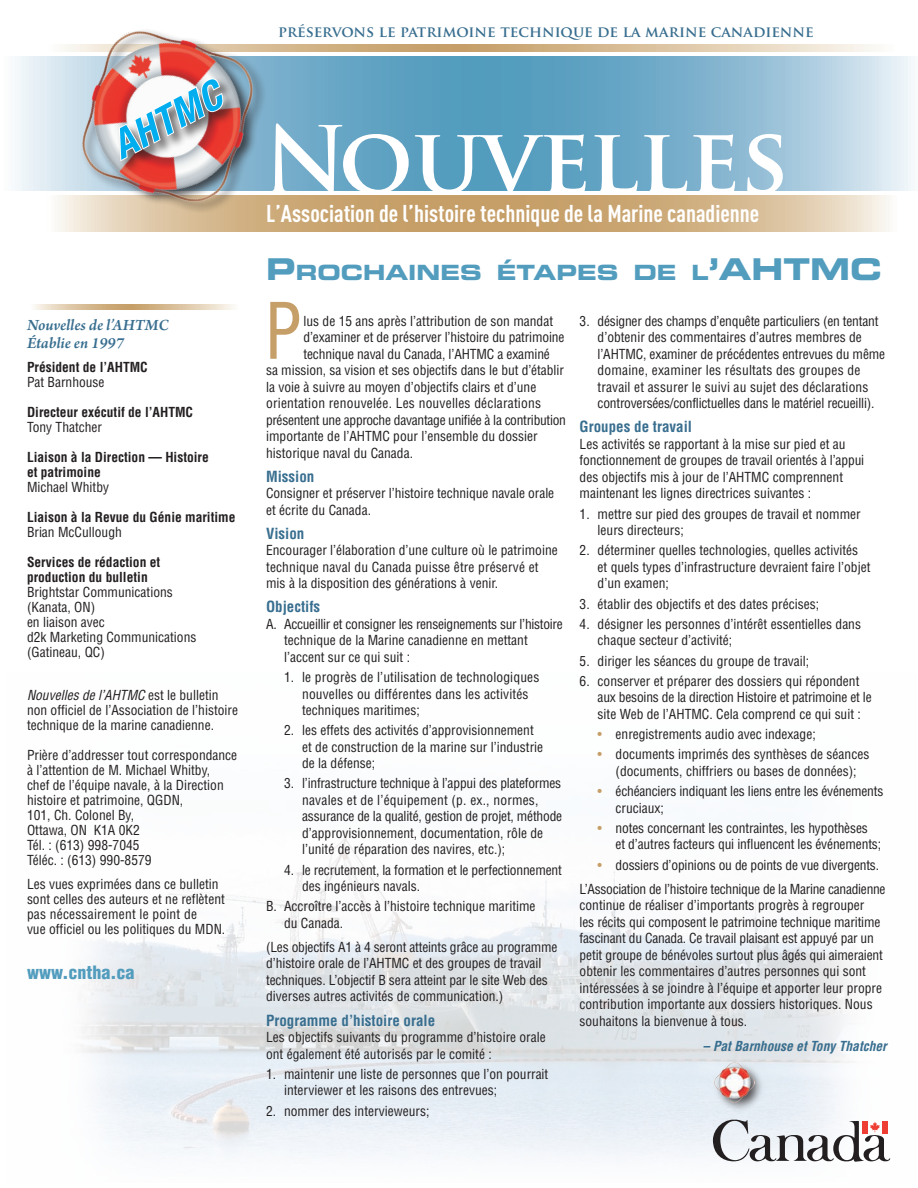
<style>
.page{position:relative;width:918px;height:1188px;background:#fff}
.page>*{position:absolute;margin:0;border:0;box-sizing:border-box;transform-origin:0 0}
.t1{font:700 90px "Trajan Pro";color:#fff}
.t2{font:condensed 79.65px "Helvetica Neue LT Std";color:#c69e67;scale:.9 1}
.t3{font:italic 700 condensed 40.05px "Helvetica Neue LT Std";color:#00aeef}
.t4{font:700 24px "DIN Cond";color:#fff}
.t5{font:21px "Eurostile Bold Extended Two";color:#529cbe}
.t6{font:900 condensed 18px "Helvetica LT Std";color:#529cbe}
.t7{font:italic 600 16.5px/18px "Arno Pro";letter-spacing:-.005em;color:#386e8f}
.t8{font:700 condensed 15px "Helvetica LT Std";color:#386e8f}
.t9{font:700 15px "Trajan Pro";color:#386e8f}
.t10{font:condensed 13.5px/16.5px "Helvetica LT Std";color:#231f20}
.t11{font:700 condensed 13.5px/15px "Helvetica LT Std";color:#231f20}
.t12{font:condensed 13.5px/24px "Helvetica LT Std";letter-spacing:-.02em;color:#231f20}
.t13{font:italic 700 condensed 13.5px "Helvetica LT Std";color:#386e8f}
.s1{font-style:italic}
.s2{font-size:30px}
.s3{color:#c69e67}
</style>
<div class="page">
<img style="left:82px;top:831px;width:809px;height:328px">
<svg style="left:295px;top:195px;width:595px;height:36px;background:#d0af82"></svg>
<svg style="left:15px;top:56px;width:896px;height:134px;background:#80b4ce"></svg>
<svg style="left:295px;top:44px;width:584px;height:8px;background:#d9bf9a"></svg>
<svg style="left:34px;top:305px;width:200px;height:4px"></svg>
<svg style="left:713px;top:1119px;width:177px;height:43px"></svg>
<img style="left:43px;top:30px;width:252px;height:202px">
<div style="left:117px;top:77px;width:120px;height:97px;background:#231f20;opacity:.75"></div>
<svg style="left:118px;top:77px;width:108px;height:85px"></svg>
<div style="left:711px;top:1059px;width:56px;height:55px;background:#231f20;opacity:.75"></div>
<img style="left:714px;top:1062px;width:40px;height:40px">
<h3 class="t3" style="left:103px;top:126px;width:120px;rotate:-28deg">AHTMC</h3>
<p class="t7" style="left:27px;top:317px;width:143px">Nouvelles de l’AHTMC<br>Établie en 1997</p>
<p class="t11" style="left:27px;top:359px;width:122px">Président de l’AHTMC</p>
<p class="t10" style="left:27px;top:374px;width:79px">Pat Barnhouse</p>
<p class="t11" style="left:27px;top:404px;width:168px">Directeur exécutif de l’AHTMC</p>
<p class="t10" style="left:27px;top:419px;width:77px">Tony Thatcher</p>
<p class="t11" style="left:27px;top:449px;width:183px">Liaison à la Direction — Histoire et patrimoine</p>
<p class="t10" style="left:27px;top:479px;width:84px">Michael Whitby</p>
<p class="t11" style="left:27px;top:509px;width:210px">Liaison à la Revue du Génie maritime</p>
<p class="t10" style="left:27px;top:524px;width:96px">Brian McCullough</p>
<p class="t11" style="left:27px;top:554px;width:135px">Services de rédaction et production du bulletin</p>
<p class="t10" style="left:27px;top:584px;width:171px;line-height:15px">Brightstar Communications (Kanata, ON)<br>en liaison avec<br>d2k Marketing Communications (Gatineau, QC)</p>
<p class="t10" style="left:27px;top:688px;width:213px;line-height:15px"><span class="s1">Nouvelles de l’AHTMC</span> est le bulletin non officiel de l’Association de l’histoire technique de la marine canadienne.</p>
<p class="t10" style="left:27px;top:748px;width:212px;line-height:15px">Prière d’addresser tout correspondance à l’attention de M. Michael Whitby,<br>chef de l’équipe navale, à la Direction histoire et patrimoine, QGDN,<br>101, Ch. Colonel By,<br>Ottawa, ON K1A 0K2<br>Tél. : (613) 998-7045<br>Téléc. : (613) 990-8579</p>
<p class="t10" style="left:27px;top:877px;width:200px;line-height:15px">Les vues exprimées dans ce bulletin sont celles des auteurs et ne reflètent pas nécessairement le point de<br>vue officiel ou les politiques du MDN.</p>
<h3 class="t6" style="left:27px;top:961px;width:109px">www.cntha.ca</h3>
<p class="t9" style="left:278px;top:22px;width:537px">préservons le patrimoine technique de la marine canadienne</p>
<h1 class="t1" style="left:262px;top:104px;width:528px">Nouvelles</h1>
<h3 class="t4" style="left:266px;top:199px;width:495px">L’Association de l’histoire technique de la Marine canadienne</h3>
<h3 class="t5" style="left:266px;top:258px;width:617px"><span class="s2">P</span>ROCHAINES ÉTAPES DE L<span class="s2">’AHTMC</span></h3>
<h2 class="t2" style="left:266px;top:285px;width:40px">P</h2>
<p class="t10" style="left:303px;top:313px;width:251px">lus de 15 ans après l’attribution de son mandat</p>
<p class="t10" style="left:303px;top:329px;width:263px">d’examiner et de préserver l’histoire du patrimoine</p>
<p class="t10" style="left:303px;top:346px;width:248px">technique naval du Canada, l’AHTMC a examiné</p>
<p class="t10" style="left:266px;top:362px;width:299px">sa mission, sa vision et ses objectifs dans le but d’établir</p>
<p class="t10" style="left:266px;top:379px;width:272px">la voie à suivre au moyen d’objectifs clairs et d’une</p>
<p class="t10" style="left:266px;top:395px;width:276px">orientation renouvelée. Les nouvelles déclarations</p>
<p class="t12" style="left:266px;top:408px;width:301px">présentent une approche davantage unifiée à la contribution</p>
<p class="t10" style="left:266px;top:428px;width:273px">importante de l’AHTMC pour l’ensemble du dossier</p>
<p class="t10" style="left:266px;top:444px;width:148px">historique naval du Canada.</p>
<p class="t8" style="left:266px;top:467px;width:50px">Mission</p>
<p class="t10" style="left:266px;top:485px;width:290px">Consigner et préserver l’histoire technique navale orale et écrite du Canada.</p>
<p class="t8" style="left:266px;top:524px;width:40px">Vision</p>
<p class="t10" style="left:266px;top:542px;width:293px">Encourager l’élaboration d’une culture où le patrimoine technique naval du Canada puisse être préservé et mis à la disposition des générations à venir.</p>
<p class="t8" style="left:266px;top:597px;width:56px">Objectifs</p>
<p class="t10" style="left:284px;top:616px;width:280px;text-indent:-18px">A. Accueillir et consigner les renseignements sur l’histoire technique de la Marine canadienne en mettant l’accent sur ce qui suit :</p>
<p class="t10" style="left:302px;top:669px;width:239px;text-indent:-18px">1. le progrès de l’utilisation de technologiques nouvelles ou différentes dans les activités techniques maritimes;</p>
<p class="t10" style="left:302px;top:722px;width:243px;text-indent:-18px">2. les effets des activités d’approvisionnement et de construction de la marine sur l’industrie de la défense;</p>
<p class="t10" style="left:302px;top:775px;width:262px;text-indent:-18px">3. l’infrastructure technique à l’appui des plateformes navales et de l’équipement (p. ex., normes, assurance de la qualité, gestion de projet, méthode d’approvisionnement, documentation, rôle de l’unité de réparation des navires, etc.);</p>
<p class="t10" style="left:302px;top:861px;width:261px;text-indent:-18px">4. le recrutement, la formation et le perfectionnement des ingénieurs navals.</p>
<p class="t10" style="left:284px;top:898px;width:253px;text-indent:-18px">B. Accroître l’accès à l’histoire technique maritime du Canada.</p>
<p class="t10" style="left:266px;top:939px;width:293px">(Les objectifs A1 à 4 seront atteints grâce au programme d’histoire orale de l’AHTMC et des groupes de travail techniques. L’objectif B sera atteint par le site Web des diverses autres activités de communication.)</p>
<p class="t8" style="left:266px;top:1011px;width:171px">Programme d’histoire orale</p>
<p class="t10" style="left:266px;top:1029px;width:281px">Les objectifs suivants du programme d’histoire orale ont également été autorisés par le comité :</p>
<p class="t10" style="left:284px;top:1066px;width:266px;text-indent:-18px">1. maintenir une liste de personnes que l’on pourrait interviewer et les raisons des entrevues;</p>
<p class="t10" style="left:266px;top:1102px;width:165px">2. nommer des intervieweurs;</p>
<p class="t10" style="left:598px;top:313px;width:289px;text-indent:-18px">3. désigner des champs d’enquête particuliers (en tentant d’obtenir des commentaires d’autres membres de l’AHTMC, examiner de précédentes entrevues du même domaine, examiner les résultats des groupes de travail et assurer le suivi au sujet des déclarations controversées/conflictuelles dans le matériel recueilli).</p>
<p class="t8" style="left:580px;top:418px;width:114px">Groupes de travail</p>
<p class="t10" style="left:580px;top:436px;width:286px">Les activités se rapportant à la mise sur pied et au fonctionnement de groupes de travail orientés à l’appui des objectifs mis à jour de l’AHTMC comprennent maintenant les lignes directrices suivantes :</p>
<p class="t10" style="left:598px;top:505px;width:265px;text-indent:-18px">1. mettre sur pied des groupes de travail et nommer leurs directeurs;</p>
<p class="t10" style="left:598px;top:542px;width:274px;text-indent:-18px">2. déterminer quelles technologies, quelles activités et quels types d’infrastructure devraient faire l’objet d’un examen;</p>
<p class="t10" style="left:580px;top:595px;width:241px">3. établir des objectifs et des dates précises;</p>
<p class="t10" style="left:598px;top:616px;width:265px;text-indent:-18px">4. désigner les personnes d’intérêt essentielles dans chaque secteur d’activité;</p>
<p class="t10" style="left:580px;top:652px;width:231px">5. diriger les séances du groupe de travail;</p>
<p class="t10" style="left:598px;top:673px;width:276px;text-indent:-18px">6. conserver et préparer des dossiers qui répondent aux besoins de la direction Histoire et patrimoine et le site Web de l’AHTMC. Cela comprend ce qui suit :</p>
<p class="t10" style="left:598px;top:726px;width:220px"><span class="s3">•</span> enregistrements audio avec indexage;</p>
<p class="t10" style="left:598px;top:746px;width:273px;text-align:center"><span class="s3">•</span> documents imprimés des synthèses de séances (documents, chiffriers ou bases de données);</p>
<p class="t10" style="left:616px;top:783px;width:269px;text-indent:-18px"><span class="s3">•</span> échéanciers indiquant les liens entre les événements cruciaux;</p>
<p class="t10" style="left:616px;top:820px;width:267px;text-indent:-18px"><span class="s3">•</span> notes concernant les contraintes, les hypothèses<br>et d’autres facteurs qui influencent les événements;</p>
<p class="t12" style="left:580px;top:853px;width:308px;text-indent:18px"><span class="s3">•</span> dossiers d’opinions ou de points de vue divergents.<br>L’Association de l’histoire technique de la Marine canadienne</p>
<p class="t10" style="left:580px;top:897px;width:305px">continue de réaliser d’importants progrès à regrouper<br>les récits qui composent le patrimoine technique maritime fascinant du Canada. Ce travail plaisant est appuyé par un petit groupe de bénévoles surtout plus âgés qui aimeraient obtenir les commentaires d’autres personnes qui sont intéressées à se joindre à l’équipe et apporter leur propre contribution importante aux dossiers historiques. Nous souhaitons la bienvenue à tous.</p>
<p class="t13" style="left:703px;top:1038px;width:185px">– Pat Barnhouse et Tony Thatcher</p>
</div>
